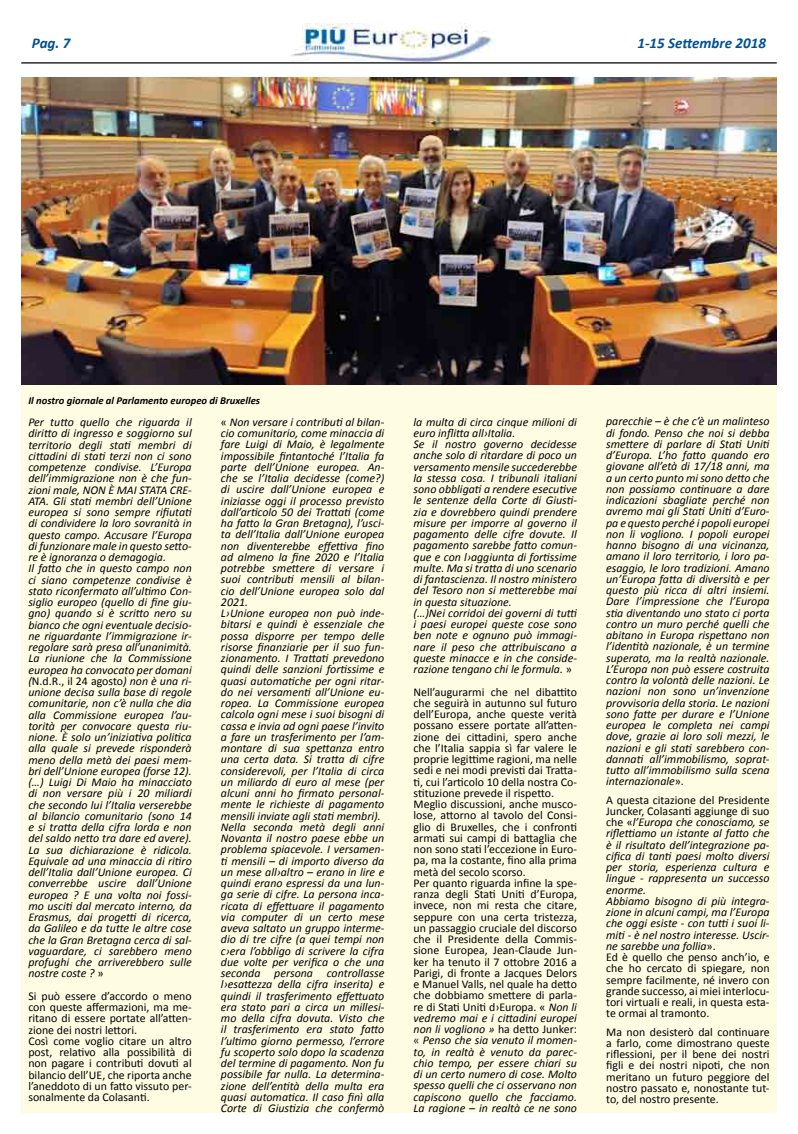
<style>
.page{position:relative;width:798px;height:1134px;background:#fff}
.page>*{position:absolute;margin:0;border:0;box-sizing:border-box;transform-origin:0 0}
.t1{font:italic 700 15px "Calibri";color:#005193}
.t2{font:italic 11.88px/11.2px "Calibri";color:#000}
.t3{font:11.88px/11.2px "Calibri";color:#000}
.t4{font:italic 700 10.62px "Calibri";color:#000}
.s1{font-style:normal}
.s2{font-style:italic}
.s3{color:#1d2129}
</style>
<div class="page">
<img style="left:291px;top:24px;width:204px;height:38px">
<hr style="left:21px;top:62px;width:755px;height:2px;background:#000">
<div style="left:21px;top:78px;width:755px;height:1035px;background:#fffce4"></div>
<img style="left:21px;top:78px;width:755px;height:306px">
<p class="t1" style="left:32px;top:33px;width:40px">Pag. 7</p>
<p class="t1" style="left:637px;top:33px;width:130px">1-15 Settembre 2018</p>
<p class="t4" style="left:28px;top:393px;width:233px">Il nostro giornale al Parlamento europeo di Bruxelles</p>
<p class="t2" style="left:28px;top:416px;width:165px">Per tutto quello che riguarda il diritto di ingresso e soggiorno sul territorio degli stati membri di cittadini di stati terzi non ci sono competenze condivise. L’Europa dell’immigrazione non è che fun&shy;zioni male, NON È MAI STATA CRE-<br>ATA. Gli stati membri dell’Unione europea si sono sempre rifiutati di condividere la loro sovranità in questo campo. Accusare l’Europa di funzionare male in questo setto&shy;re è ignoranza o demagogia.<br>Il fatto che in questo campo non ci siano competenze condivise è stato riconfermato all’ultimo Con&shy;siglio europeo (quello di fine giu&shy;gno) quando si è scritto nero su bianco che ogni eventuale decisio&shy;ne riguardante l’immigrazione ir&shy;regolare sarà presa all’unanimità.<br>La riunione che la Commissione europea ha convocato per domani (<span class="s1">N.d.R., il 24 agosto</span>) non è una ri&shy;unione decisa sulla base di regole comunitarie, non c’è nulla che dia alla Commissione europea l’au&shy;torità per convocare questa riu&shy;nione. È solo un’iniziativa politica alla quale si prevede risponderà meno della metà dei paesi mem&shy;bri dell’Unione europea (forse 12). (…) Luigi Di Maio ha minacciato di non versare più i 20 miliardi che secondo lui l’Italia verserebbe al bilancio comunitario (sono 14 e si tratta della cifra lorda e non del saldo netto tra dare ed avere).<br>La sua dichiarazione è ridicola.<br>Equivale ad una minaccia di ritiro dell’Italia dall’Unione europea. Ci converrebbe uscire dall’Unione europea ? E una volta noi fossi&shy;mo usciti dal mercato interno, da<br>Erasmus, dai progetti di ricerca, da Galileo e da tutte le altre cose che la Gran Bretagna cerca di sal&shy;vaguardare, ci sarebbero meno profughi che arriverebbero sulle nostre coste ? <span class="s1">»</span></p>
<p class="t3" style="left:28px;top:990px;width:165px">Si può essere d’accordo o meno con queste affermazioni, ma me&shy;ritano di essere portate all’atten&shy;zione dei nostri lettori.<br>Così come voglio citare un altro post, relativo alla possibilità di non pagare i contributi dovuti al bilancio dell’UE, che riporta anche l’aneddoto di un fatto vissuto per&shy;sonalmente da Colasanti.</p>
<p class="t2" style="left:221px;top:416px;width:165px"><span class="s1">«</span> Non versare i contributi al bilan&shy;cio comunitario, come minaccia di fare Luigi di Maio, è legalmente impossibile fintantoché l’Italia fa parte dell’Unione europea. An&shy;che se l’Italia decidesse (come?) di uscire dall’Unione europea e iniziasse oggi il processo previsto dall’articolo 50 dei Trattati (come ha fatto la Gran Bretagna), l’usci&shy;ta dell’Italia dall’Unione europea non diventerebbe effettiva fino ad almeno la fine 2020 e l’Italia potrebbe smettere di versare i suoi contributi mensili al bilan&shy;cio dell’Unione europea solo dal<br>2021.<br>L›Unione europea non può inde&shy;bitarsi e quindi è essenziale che possa disporre per tempo delle risorse finanziarie per il suo fun&shy;zionamento. I Trattati prevedono quindi delle sanzioni fortissime e quasi automatiche per ogni ritar&shy;do nei versamenti all’Unione eu&shy;ropea. La Commissione europea calcola ogni mese i suoi bisogni di cassa e invia ad ogni paese l’invito a fare un trasferimento per l’am&shy;montare di sua spettanza entro una certa data. Si tratta di cifre considerevoli, per l’Italia di circa un miliardo di euro al mese (per alcuni anni ho firmato personal&shy;mente le richieste di pagamento mensili inviate agli stati membri).<br>Nella seconda metà degli anni<br>Novanta il nostro paese ebbe un problema spiacevole. I versamen&shy;ti mensili – di importo diverso da un mese all›altro – erano in lire e quindi erano espressi da una lun&shy;ga serie di cifre. La persona inca&shy;ricata di effettuare il pagamento via computer di un certo mese aveva saltato un gruppo interme&shy;dio di tre cifre (a quei tempi non c›era l’obbligo di scrivere la cifra due volte per verifica o che una seconda persona controllasse l›esattezza della cifra inserita) e quindi il trasferimento effettuato era stato pari a circa un millesi&shy;mo della cifra dovuta. Visto che il trasferimento era stato fatto l’ultimo giorno permesso, l’errore fu scoperto solo dopo la scadenza del termine di pagamento. Non fu possibile far nulla. La determina&shy;zione dell’entità della multa era quasi automatica. Il caso finì alla<br>Corte di Giustizia che confermò</p>
<p class="t2" style="left:413px;top:416px;width:165px">la multa di circa cinque milioni di euro inflitta all›Italia.<br>Se il nostro governo decidesse anche solo di ritardare di poco un versamento mensile succederebbe la stessa cosa. I tribunali italiani sono obbligati a rendere esecutive le sentenze della Corte di Giusti&shy;zia e dovrebbero quindi prendere misure per imporre al governo il pagamento delle cifre dovute. Il pagamento sarebbe fatto comun&shy;que e con l›aggiunta di fortissime multe. Ma si tratta di uno scenario di fantascienza. Il nostro ministero del Tesoro non si metterebbe mai in questa situazione.<br>(…)Nei corridoi dei governi di tutti i paesi europei queste cose sono ben note e ognuno può immagi&shy;nare il peso che attribuiscano a queste minacce e in che conside&shy;razione tengano chi le formula. <span class="s1">»</span></p>
<p class="t3" style="left:413px;top:686px;width:165px">Nell’augurarmi che nel dibattito che seguirà in autunno sul futuro dell’Europa, anche queste verità possano essere portate all’atten&shy;zione dei cittadini, spero anche che l’Italia sappia sì far valere le proprie legittime ragioni, ma nelle sedi e nei modi previsti dai Tratta&shy;ti, cui l’articolo 10 della nostra Co&shy;stituzione prevede il rispetto.<br>Meglio discussioni, anche musco&shy;lose, attorno al tavolo del Consi&shy;glio di Bruxelles, che i confronti armati sui campi di battaglia che non sono stati l’eccezione in Euro&shy;pa, ma la costante, fino alla prima metà del secolo scorso.<br>Per quanto riguarda infine la spe&shy;ranza degli Stati Uniti d’Europa, invece, non mi resta che citare, seppure con una certa tristezza, un passaggio cruciale del discorso che il Presidente della Commis&shy;sione Europea, Jean-Claude Jun&shy;ker ha tenuto il 7 ottobre 2016 a Parigi, di fronte a Jacques Delors e Manuel Valls, nel quale ha detto che dobbiamo smettere di parla&shy;re di Stati Uniti d›Europa. « <span class="s2">Non li vedremo mai e i cittadini europei non li vogliono »</span> ha detto Junker: <span class="s3">«</span> <span class="s2">Penso che sia venuto il momen&shy;to, in realtà è venuto da parec&shy;chio tempo, per essere chiari su di un certo numero di cose. Molto spesso quelli che ci osservano non capiscono quello che facciamo.<br>La ragione – in realtà ce ne sono</span></p>
<p class="t2" style="left:606px;top:415px;width:165px;text-align:justify">parecchie – è che c’è un malinteso di fondo. Penso che noi si debba smettere di parlare di Stati Uniti d’Europa. L’ho fatto quando ero giovane all’età di 17/18 anni, ma a un certo punto mi sono detto che non possiamo continuare a dare indicazioni sbagliate perché non avremo mai gli Stati Uniti d’Euro&shy;pa e questo perché i popoli europei non li vogliono. I popoli europei hanno bisogno di una vicinanza, amano il loro territorio, i loro pa&shy;esaggio, le loro tradizioni. Amano un’Europa fatta di diversità e per questo più ricca di altri insiemi.<br>Dare l’impressione che l’Europa stia diventando uno stato ci porta contro un muro perché quelli che abitano in Europa rispettano non l’identità nazionale, è un termine superato, ma la realtà nazionale.<br>L’Europa non può essere costruita contro la volontà delle nazioni. Le nazioni non sono un’invenzione provvisoria della storia. Le nazioni sono fatte per durare e l’Unione europea le completa nei campi dove, grazie ai loro soli mezzi, le nazioni e gli stati sarebbero con&shy;dannati all’immobilismo, soprat&shy;tutto all’immobilismo sulla scena internazionale<span class="s1">».</span></p>
<p class="t2" style="left:606px;top:794px;width:165px"><span class="s1">A questa citazione del Presidente<br>Juncker, Colasanti aggiunge di suo che «</span>l’Europa che conosciamo, se riflettiamo un istante al fatto che è il risultato dell’integrazione pa&shy;cifica di tanti paesi molto diversi per storia, esperienza cultura e lingue - rappresenta un successo enorme.<br>Abbiamo bisogno di più integra&shy;zione in alcuni campi, ma l’Europa che oggi esiste - con tutti i suoi li&shy;miti - è nel nostro interesse. Uscir&shy;ne sarebbe una follia<span class="s1">».<br>Ed è quello che penso anch’io, e che ho cercato di spiegare, non sempre facilmente, né invero con grande successo, ai miei interlocu&shy;tori virtuali e reali, in questa esta&shy;te ormai al tramonto.</span></p>
<p class="t3" style="left:606px;top:1026px;width:165px;text-align:justify">Ma non desisterò dal continuare a farlo, come dimostrano queste riflessioni, per il bene dei nostri figli e dei nostri nipoti, che non meritano un futuro peggiore del nostro passato e, nonostante tut&shy;to, del nostro presente.</p>
</div>
